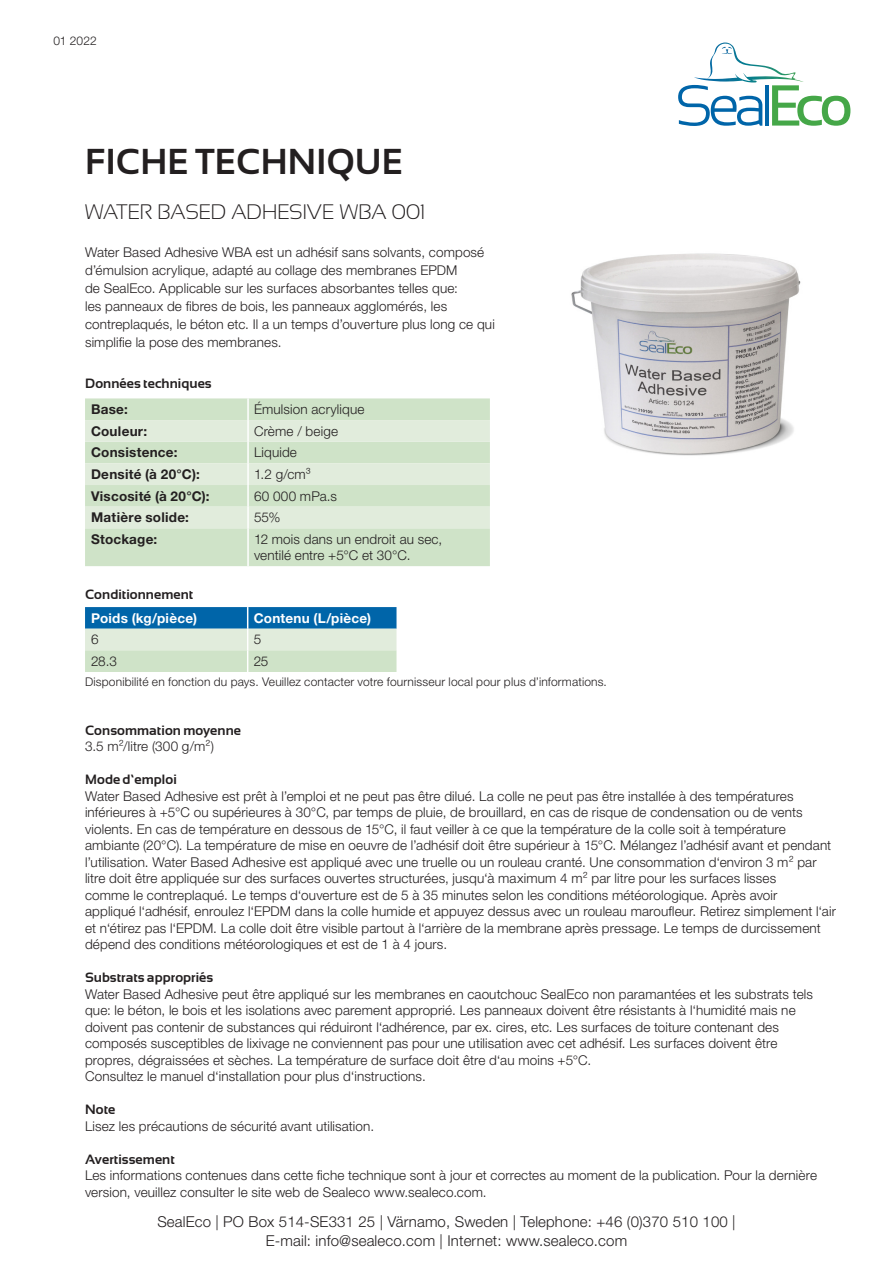
<style>
.page{position:relative;width:893px;height:1263px;background:#fff}
.page>*{position:absolute;margin:0;border:0;box-sizing:border-box;transform-origin:0 0}
.Titel{font:700 36px "Sansation";color:#231f20}
.Titel-2{font:300 21px "Sansation";letter-spacing:-.015em;color:#231f20}
.t1{font:300 15px/19.5px "Helvetica Neue LT Pro";letter-spacing:.01em;color:#231f20;text-align:center}
.t2{font:300 13.5px/16.5px "Helvetica Neue LT Pro";letter-spacing:.01em;color:#231f20}
.t3{font:700 13.5px "Sansation";letter-spacing:.005em;color:#231f20}
.t4{font:700 13.5px "Helvetica Neue LT Pro";letter-spacing:.02em;color:#231f20}
.t5{font:700 13.5px "Helvetica Neue LT Pro";letter-spacing:.02em;color:#fff}
.t6{font:300 12px "Helvetica Neue LT Pro";letter-spacing:.015em;color:#231f20}
.s1{font-family:"Sansation";font-weight:700}
</style>
<div class="page">
<img style="left:571px;top:253px;width:230px;height:203px">
<svg style="left:678px;top:43px;width:172px;height:83px"></svg>
<div style="left:85px;top:398px;width:405px;height:168px;background:#cfe3c8"></div>
<svg style="left:85px;top:420px;width:405px;height:108px;background:#dae8d4"></svg>
<hr style="left:247px;top:398px;width:2px;height:22px;background:#fff">
<hr style="left:247px;top:420px;width:2px;height:22px;background:#fff">
<hr style="left:247px;top:442px;width:2px;height:21px;background:#fff">
<hr style="left:247px;top:463px;width:2px;height:22px;background:#fff">
<hr style="left:247px;top:485px;width:2px;height:22px;background:#fff">
<hr style="left:247px;top:507px;width:2px;height:21px;background:#fff">
<hr style="left:247px;top:528px;width:2px;height:38px;background:#fff">
<svg style="left:85px;top:607px;width:311px;height:65px;background:#91bcc5"></svg>
<p class="t6" style="left:54px;top:34px;width:45px">01 2022</p>
<p class="Titel" style="left:85px;top:142px;width:320px">FICHE TECHNIQUE</p>
<p class="Titel-2" style="left:85px;top:200px;width:342px">WATER BASED ADHESIVE WBA 001</p>
<p class="t2" style="left:85px;top:243px;width:411px;line-height:18px">Water Based Adhesive WBA est un adhésif sans solvants, composé d’émulsion acrylique, adapté au collage des membranes EPDM<br>de SealEco. Applicable sur les surfaces absorbantes telles que:<br>les panneaux de fibres de bois, les panneaux agglomérés, les contreplaqués, le béton etc. Il a un temps d’ouverture plus long ce qui simplifie la pose des membranes.</p>
<p class="t3" style="left:85px;top:376px;width:128px">Données techniques</p>
<p class="t4" style="left:91px;top:401px;width:38px">Base:</p>
<p class="t2" style="left:254px;top:401px;width:112px">Émulsion acrylique</p>
<p class="t4" style="left:91px;top:423px;width:58px">Couleur:</p>
<p class="t2" style="left:254px;top:422px;width:85px">Crème / beige</p>
<p class="t4" style="left:91px;top:444px;width:88px">Consistence:</p>
<p class="t2" style="left:254px;top:444px;width:44px">Liquide</p>
<p class="t4" style="left:91px;top:466px;width:110px">Densité (à 20°C):</p>
<p class="t2" style="left:254px;top:466px;width:58px">1.2 g/cm³</p>
<p class="t4" style="left:91px;top:487px;width:120px">Viscosité (à 20°C):</p>
<p class="t2" style="left:254px;top:487px;width:84px">60 000 mPa.s</p>
<p class="t4" style="left:91px;top:509px;width:99px">Matière solide:</p>
<p class="t2" style="left:254px;top:509px;width:28px">55%</p>
<p class="t4" style="left:91px;top:531px;width:68px">Stockage:</p>
<p class="t2" style="left:254px;top:531px;width:190px">12 mois dans un endroit au sec,</p>
<p class="t2" style="left:254px;top:547px;width:158px">ventilé entre +5°C et 30°C.</p>
<p class="t3" style="left:85px;top:586px;width:110px">Conditionnement</p>
<p class="t5" style="left:91px;top:610px;width:108px">Poids (kg/pièce)</p>
<p class="t5" style="left:254px;top:610px;width:119px">Contenu (L/pièce)</p>
<p class="t2" style="left:91px;top:631px;width:9px">6</p>
<p class="t2" style="left:254px;top:631px;width:9px">5</p>
<p class="t2" style="left:91px;top:653px;width:27px">28.3</p>
<p class="t2" style="left:254px;top:653px;width:16px">25</p>
<p class="t6" style="left:85px;top:674px;width:523px">Disponibilité en fonction du pays. Veuillez contacter votre fournisseur local pour plus d’informations.</p>
<p class="t3" style="left:85px;top:722px;width:158px">Consommation moyenne</p>
<p class="t2" style="left:85px;top:738px;width:130px">3.5 m²/litre (300 g/m²)</p>
<p class="t2" style="left:85px;top:771px;width:719px"><span class="s1">Mode d‘emploi<br></span>Water Based Adhesive est prêt à l’emploi et ne peut pas être dilué. La colle ne peut pas être installée à des températures inférieures à +5°C ou supérieures à 30°C, par temps de pluie, de brouillard, en cas de risque de condensation ou de vents</p>
<p class="t2" style="left:85px;top:820px;width:702px">violents. En cas de température en dessous de 15°C, il faut veiller à ce que la température de la colle soit à température</p>
<p class="t2" style="left:85px;top:837px;width:752px">ambiante (20°C). La température de mise en oeuvre de l’adhésif doit être supérieur à 15°C. Mélangez l’adhésif avant et pendant l’utilisation. Water Based Adhesive est appliqué avec une truelle ou un rouleau cranté. Une consommation d‘environ 3 m² par litre doit être appliquée sur des surfaces ouvertes structurées, jusqu‘à maximum 4 m² par litre pour les surfaces lisses<br>comme le contreplaqué. Le temps d‘ouverture est de 5 à 35 minutes selon les conditions météorologique. Après avoir<br>appliqué l‘adhésif, enroulez l‘EPDM dans la colle humide et appuyez dessus avec un rouleau maroufleur. Retirez simplement l‘air et n‘étirez pas l‘EPDM. La colle doit être visible partout à l‘arrière de la membrane après pressage. Le temps de durcissement dépend des conditions météorologiques et est de 1 à 4 jours.</p>
<p class="t3" style="left:85px;top:970px;width:130px">Substrats appropriés</p>
<p class="t2" style="left:85px;top:985px;width:729px">Water Based Adhesive peut être appliqué sur les membranes en caoutchouc SealEco non paramantées et les substrats tels que: le béton, le bois et les isolations avec parement approprié. Les panneaux doivent être résistants à l‘humidité mais ne doivent pas contenir de substances qui réduiront l‘adhérence, par ex. cires, etc. Les surfaces de toiture contenant des</p>
<p class="t2" style="left:85px;top:1035px;width:694px">composés susceptibles de lixivage ne conviennent pas pour une utilisation avec cet adhésif. Les surfaces doivent être</p>
<p class="t2" style="left:85px;top:1051px;width:508px">propres, dégraissées et sèches. La température de surface doit être d‘au moins +5°C.</p>
<p class="t2" style="left:85px;top:1068px;width:342px">Consultez le manuel d‘installation pour plus d‘instructions.</p>
<p class="t3" style="left:85px;top:1102px;width:32px">Note</p>
<p class="t2" style="left:85px;top:1117px;width:291px">Lisez les précautions de sécurité avant utilisation.</p>
<p class="t3" style="left:85px;top:1151px;width:91px">Avertissement</p>
<p class="t2" style="left:85px;top:1167px;width:733px">Les informations contenues dans cette fiche technique sont à jour et correctes au moment de la publication. Pour la dernière version, veuillez consulter le site web de Sealeco www.sealeco.com.</p>
<p class="t1" style="left:157px;top:1211px;width:580px">SealEco | PO Box 514-SE331 25 | Värnamo, Sweden | Telephone: +46 (0)370 510 100 |<br>E-mail: info@sealeco.com | Internet: www.sealeco.com</p>
</div>
